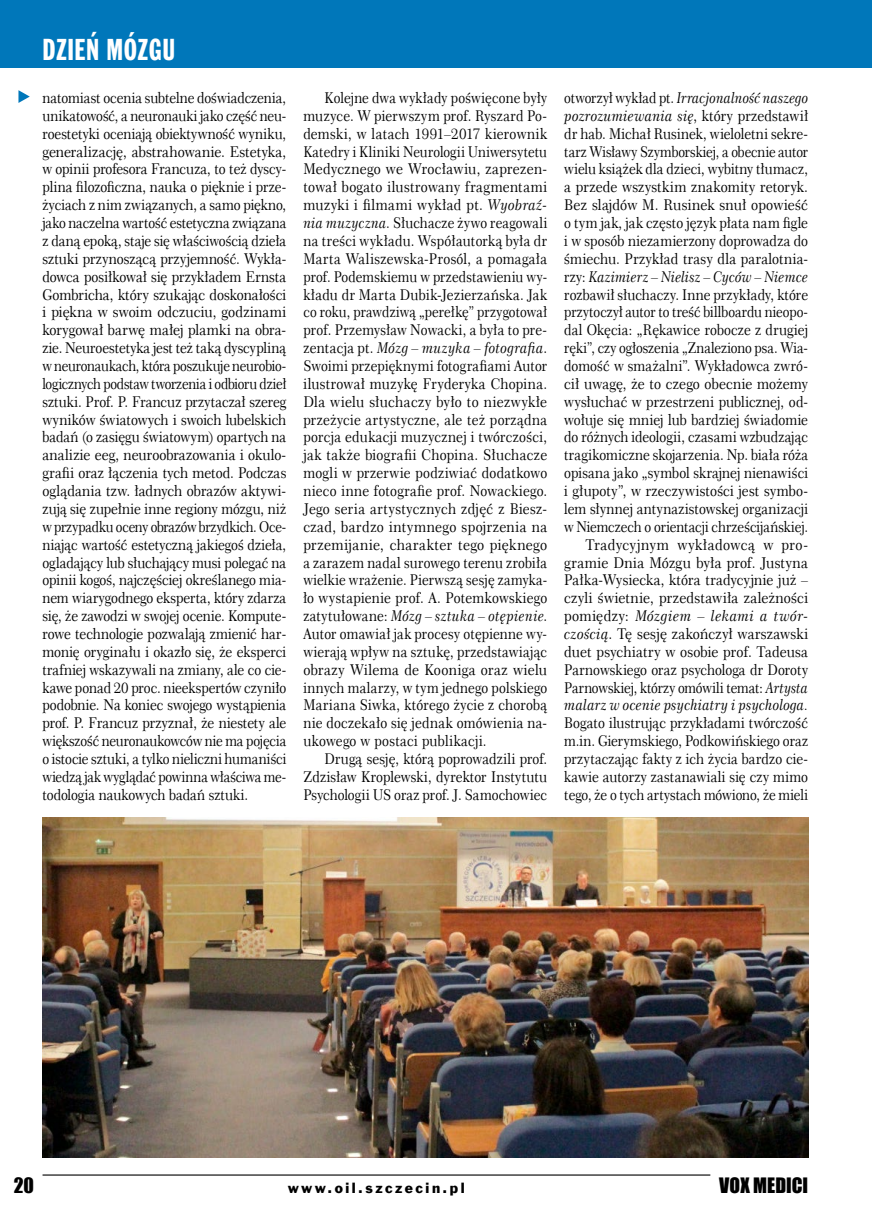
<style>
.page{position:relative;width:872px;height:1221px;background:#fff}
.page>*{position:absolute;margin:0;border:0;box-sizing:border-box;transform-origin:0 0}
.t1{font:30px "Frank Goth X Cn EU";letter-spacing:.015em;color:#fff}
.t2{font:19.5px "Impact";color:#000}
.t3{font:14.85px/17.9px "Century 751 No 2 EU";letter-spacing:.005em;color:#000;text-align:justify;scale:.91 1}
.t4{font:14.85px/17.9px "Century 751 No 2 EU";letter-spacing:.005em;color:#000;text-align:justify;scale:.9 1}
.t5{font:14.85px/17.9px "Century 751 No 2 EU";letter-spacing:.005em;color:#000;text-align:right;scale:.89 1}
.t6{font:13.5px "Frank Goth EU";letter-spacing:.185em;color:#000}
.s1{font-style:italic}
</style>
<div class="page">
<div style="left:0;top:0;width:872px;height:68px;background:#0077ba"></div>
<hr style="left:43px;top:1174px;width:667px;height:1px;background:#000">
<img style="left:43px;top:817px;width:765px;height:340px">
<svg style="left:18px;top:90px;width:12px;height:13px"></svg>
<h1 class="t1" style="left:43px;top:31px;width:134px">DZIEŃ MÓZGU</h1>
<p class="t3" style="left:42px;top:89px;width:269px">natomiast ocenia subtelne doświadczenia, unikatowość, a neuronauki jako część neu&shy;roestetyki oceniają obiektywność wyniku, generalizację, abstrahowanie. Estetyka, w opinii profesora Francuza, to też dyscy&shy;plina filozoficzna, nauka o pięknie i prze&shy;życiach z nim związanych, a samo piękno, jako naczelna wartość estetyczna związana z daną epoką, staje się właściwością dzieła sztuki przynoszącą przyjemność. Wykła&shy;dowca posiłkował się przykładem Ernsta Gombricha, który szukając doskonałości i piękna w swoim odczuciu, godzinami korygował barwę małej plamki na obra&shy;zie. Neuroestetyka jest też taką dyscypliną w neuronaukach, która poszukuje neurobio&shy;logicznych podstaw tworzenia i odbioru dzieł sztuki. Prof. P. Francuz przytaczał szereg wyników światowych i swoich lubelskich badań (o zasięgu światowym) opartych na analizie eeg, neuroobrazowania i okulo&shy;grafii oraz łączenia tych metod. Podczas oglądania tzw. ładnych obrazów aktywi&shy;zują się zupełnie inne regiony mózgu, niż w przypadku oceny obrazów brzydkich. Oce&shy;niając wartość estetyczną jakiegoś dzieła, ogladający lub słuchający musi polegać na opinii kogoś, najczęściej określanego mia&shy;nem wiarygodnego eksperta, który zdarza się, że zawodzi w swojej ocenie. Kompute&shy;rowe technologie pozwalają zmienić har&shy;monię oryginału i okazło się, że eksperci trafniej wskazywali na zmiany, ale co cie&shy;kawe ponad 20 proc. nieekspertów czyniło podobnie. Na koniec swojego wystąpienia prof. P. Francuz przyznał, że niestety ale większość neuronaukowców nie ma pojęcia o istocie sztuki, a tylko nieliczni humaniści wiedzą jak wyglądać powinna właściwa me&shy;todologia naukowych badań sztuki.</p>
<p class="t4" style="left:303px;top:89px;width:272px;text-indent:21px">Kolejne dwa wykłady poświęcone były muzyce. W pierwszym prof. Ryszard Po&shy;demski, w latach 1991–2017 kierownik Katedry i Kliniki Neurologii Uniwersytetu Medycznego we Wrocławiu, zaprezen&shy;tował bogato ilustrowany fragmentami muzyki i filmami wykład pt. <span class="s1">Wyobraź&shy;nia muzyczna</span>. Słuchacze żywo reagowali na treści wykładu. Współautorką była dr Marta Waliszewska-Prosól, a pomagała prof. Podemskiemu w przedstawieniu wy&shy;kładu dr Marta Dubik-Jezierzańska. Jak co roku, prawdziwą „perełkę” przygotował prof. Przemysław Nowacki, a była to pre&shy;zentacja pt. <span class="s1">Mózg – muzyka – fotografia</span>.<br>Swoimi przepięknymi fotografiami Autor ilustrował muzykę Fryderyka Chopina.<br>Dla wielu słuchaczy było to niezwykłe przeżycie artystyczne, ale też porządna porcja edukacji muzycznej i twórczości, jak także biografii Chopina. Słuchacze mogli w przerwie podziwiać dodatkowo nieco inne fotografie prof. Nowackiego.<br>Jego seria artystycznych zdjęć z Biesz&shy;czad, bardzo intymnego spojrzenia na przemijanie, charakter tego pięknego a zarazem nadal surowego terenu zrobiła wielkie wrażenie. Pierwszą sesję zamyka&shy;ło wystapienie prof. A. Potemkowskiego zatytułowane: <span class="s1">Mózg – sztuka – otępienie</span>.<br>Autor omawiał jak procesy otępienne wy&shy;wierają wpływ na sztukę, przedstawiając obrazy Wilema de Kooniga oraz wielu innych malarzy, w tym jednego polskiego Mariana Siwka, którego życie z chorobą nie doczekało się jednak omówienia na&shy;ukowego w postaci publikacji.</p>
<p class="t3" style="left:303px;top:750px;width:269px;text-indent:21px">Drugą sesję, którą poprowadzili prof.<br>Zdzisław Kroplewski, dyrektor Instytutu Psychologii US oraz prof. J. Samochowiec</p>
<p class="t5" style="left:564px;top:89px;width:275px">otworzył wykład pt. <span class="s1">Irracjonalność naszego pozrozumiewania się</span>, który przedstawił dr hab. Michał Rusinek, wieloletni sekre&shy;tarz Wisławy Szymborskiej, a obecnie autor wielu książek dla dzieci, wybitny tłumacz, a przede wszystkim znakomity retoryk.<br>Bez slajdów M. Rusinek snuł opowieść o tym jak, jak często język płata nam figle i w sposób niezamierzony doprowadza do śmiechu. Przykład trasy dla paralotnia&shy;rzy: <span class="s1">Kazimierz – Nielisz – Cyców – Niemce </span>rozbawił słuchaczy. Inne przykłady, które przytoczył autor to treść billboardu nieopo&shy;dal Okęcia: „Rękawice robocze z drugiej ręki”, czy ogłoszenia „Znaleziono psa. Wia&shy;domość w smażalni”. Wykładowca zwró&shy;cił uwagę, że to czego obecnie możemy wysłuchać w przestrzeni publicznej, od&shy;wołuje się mniej lub bardziej świadomie do różnych ideologii, czasami wzbudzając tragikomiczne skojarzenia. Np. biała róża opisana jako „symbol skrajnej nienawiści i głupoty”, w rzeczywistości jest symbo&shy;lem słynnej antynazistowskej organizacji w Niemczech o orientacji chrześcijańskiej.<br>Tradycyjnym wykładowcą w pro&shy;gramie Dnia Mózgu była prof. Justyna Pałka-Wysiecka, która tradycyjnie już – czyli świetnie, przedstawiła zależności pomiędzy: <span class="s1">Mózgiem – lekami a twór&shy;czością</span>. Tę sesję zakończył warszawski duet psychiatry w osobie prof. Tadeusa Parnowskiego oraz psychologa dr Doroty Parnowskiej, którzy omówili temat: <span class="s1">Artysta malarz w ocenie psychiatry i psychologa.</span></p>
<p class="t3" style="left:564px;top:714px;width:269px">Bogato ilustrując przykładami twórczość m.in. Gierymskiego, Podkowińskiego oraz przytaczając fakty z ich życia bardzo cie&shy;kawie autorzy zastanawiali się czy mimo tego, że o tych artystach mówiono, że mieli</p>
<h2 class="t2" style="left:14px;top:1169px;width:22px">20</h2>
<p class="t6" style="left:288px;top:1179px;width:178px">www.oil.szczecin.pl</p>
<h2 class="t2" style="left:719px;top:1169px;width:90px">VOX MEDICI</h2>
</div>
